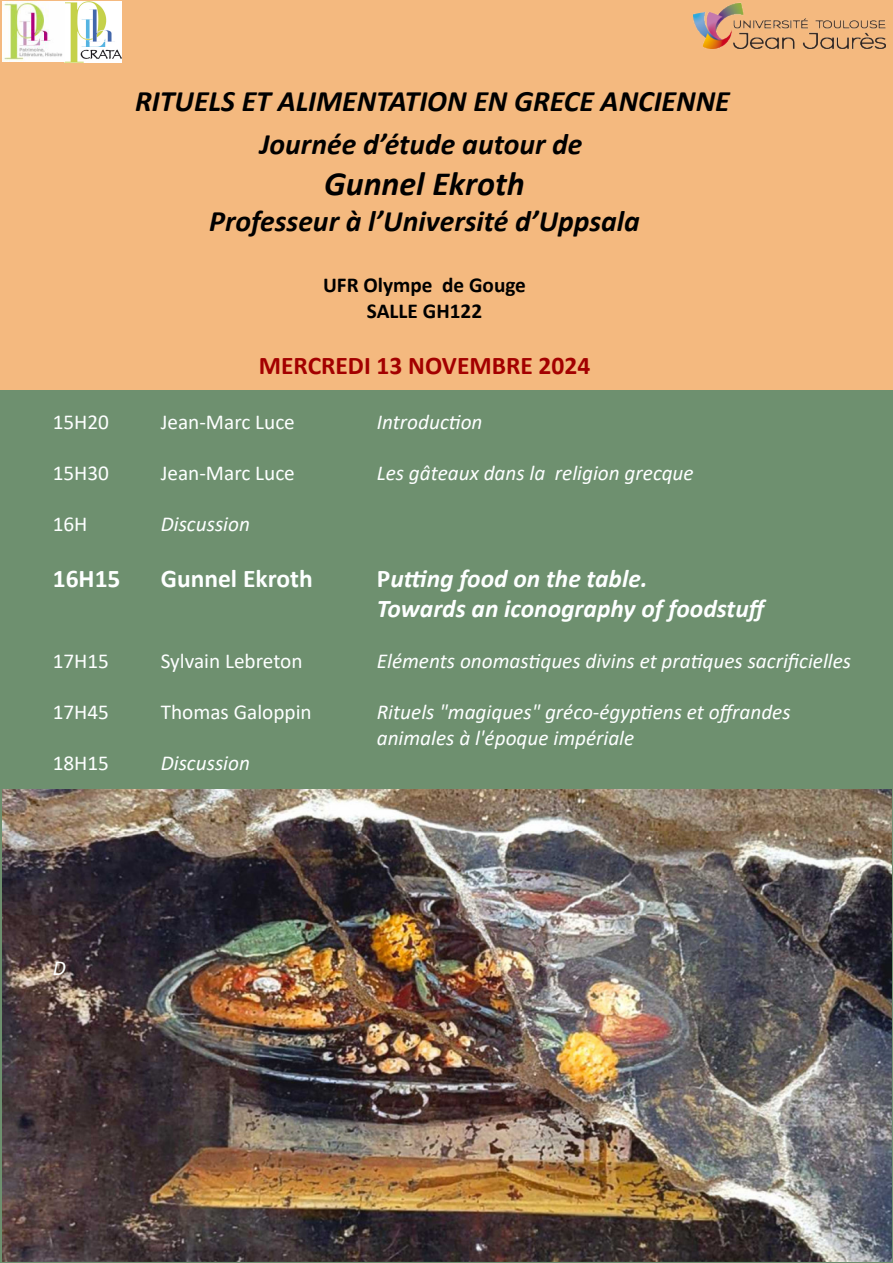
<style>
.page{position:relative;width:893px;height:1263px;background:#fff}
.page>*{position:absolute;margin:0;border:0;box-sizing:border-box;transform-origin:0 0}
.t1{font:italic 700 34.05px "Calibri";color:#000}
.t2{font:italic 700 29.7px "Calibri";color:#000}
.t3{font:italic 700 25.5px/30.6px "Calibri";color:#fdffff}
.t4{font:700 25.5px "Calibri";color:#a30000}
.t5{font:700 25.5px "Calibri";color:#fdffff}
.t6{font:italic 21.3px/25.5px "Calibri";color:#fdffff}
.t7{font:21.3px "Calibri";color:#fdffff}
.t8{font:700 21.3px/25.5px "Calibri";color:#000;text-align:center}
.s1{font-style:normal}
</style>
<div class="page">
<div style="left:0;top:387px;width:893px;height:876px;background:#6e906f"></div>
<div style="left:0;top:0;width:893px;height:389px;background:#f4b97f"></div>
<img style="left:2px;top:789px;width:890px;height:473px">
<img style="left:2px;top:2px;width:119px;height:60px">
<img style="left:694px;top:3px;width:191px;height:46px">
<h2 class="t2" style="left:135px;top:80px;width:596px">RITUELS ET ALIMENTATION EN GRECE ANCIENNE</h2>
<h2 class="t2" style="left:260px;top:123px;width:324px">Journée d’étude autour de</h2>
<h1 class="t1" style="left:324px;top:160px;width:202px">Gunnel Ekroth</h1>
<h2 class="t2" style="left:209px;top:200px;width:432px">Professeur à l’Université d’Uppsala</h2>
<p class="t8" style="left:323px;top:272px;width:204px">UFR Olympe de Gouge<br>SALLE GH122</p>
<p class="t4" style="left:259px;top:347px;width:333px">MERCREDI 13 NOVEMBRE 2024</p>
<p class="t7" style="left:53px;top:407px;width:58px">15H20</p>
<p class="t7" style="left:161px;top:407px;width:136px">Jean-Marc Luce</p>
<p class="t6" style="left:377px;top:408px;width:107px">Introduction</p>
<p class="t7" style="left:53px;top:458px;width:58px">15H30</p>
<p class="t7" style="left:161px;top:458px;width:136px">Jean-Marc Luce</p>
<p class="t6" style="left:377px;top:459px;width:318px">Les gâteaux dans la religion grecque</p>
<p class="t7" style="left:53px;top:509px;width:36px">16H</p>
<p class="t6" style="left:161px;top:510px;width:91px">Discussion</p>
<p class="t5" style="left:53px;top:560px;width:69px">16H15</p>
<p class="t5" style="left:161px;top:560px;width:153px">Gunnel Ekroth</p>
<p class="t3" style="left:377px;top:562px;width:394px"><span class="s1">P</span>utting food on the table.<br>Towards an iconography of foodstuff</p>
<p class="t7" style="left:53px;top:646px;width:58px">17H15</p>
<p class="t7" style="left:161px;top:646px;width:143px">Sylvain Lebreton</p>
<p class="t6" style="left:377px;top:648px;width:476px">Eléments onomastiques divins et pratiques sacrificielles</p>
<p class="t7" style="left:53px;top:697px;width:58px">17H45</p>
<p class="t7" style="left:161px;top:697px;width:153px">Thomas Galoppin</p>
<p class="t6" style="left:377px;top:699px;width:415px">Rituels "magiques" gréco-égyptiens et offrandes animales à l'époque impériale</p>
<p class="t7" style="left:53px;top:749px;width:58px">18H15</p>
<p class="t6" style="left:161px;top:750px;width:91px">Discussion</p>
<p class="t6" style="left:53px;top:954px;width:15px">D</p>
</div>
